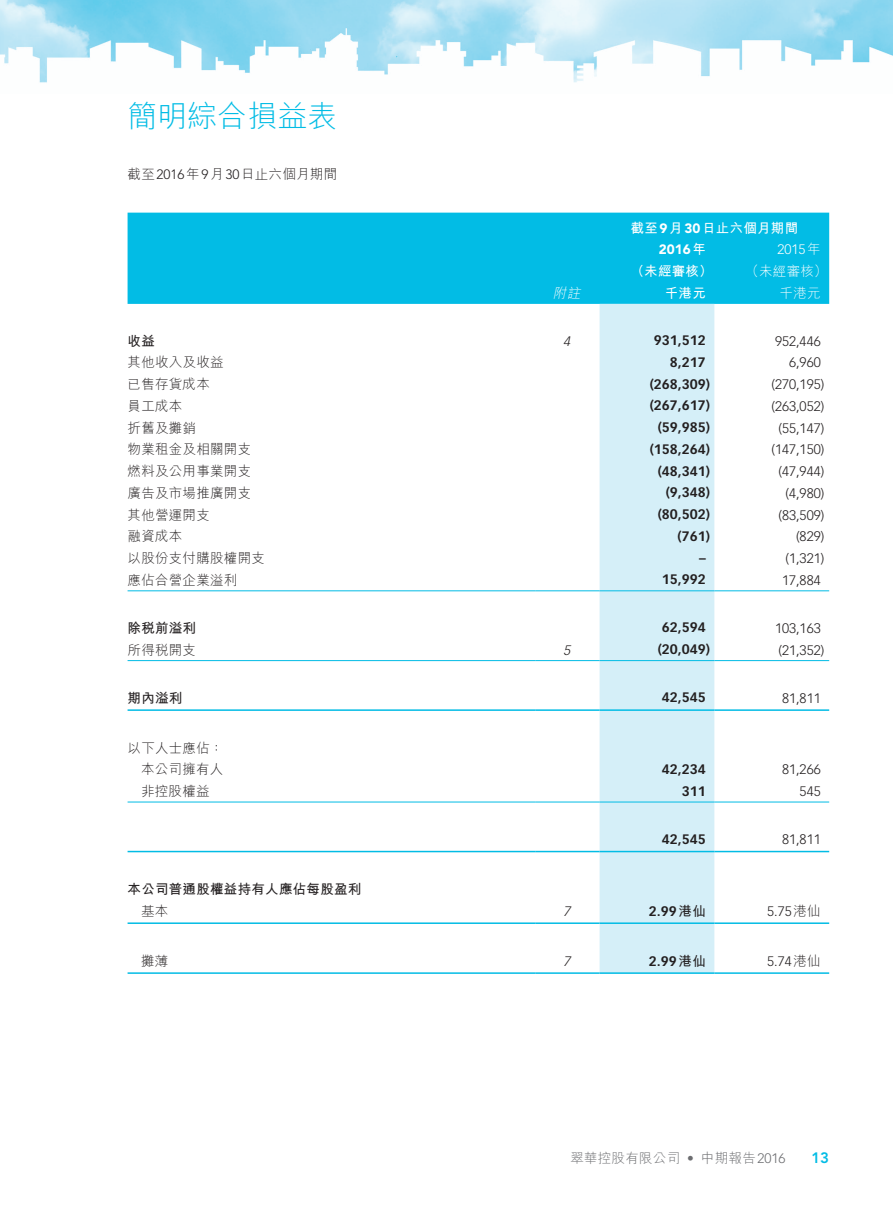
<style>
.page{position:relative;width:893px;height:1212px;background:#fff}
.page>*{position:absolute;margin:0;border:0;box-sizing:border-box;transform-origin:0 0}
.t1{font:300 30px "M Hei HK";color:#02bce5}
.t2{font:800 15px "Avenir LT Std";color:#02bce5}
._50_Table_txt{font:300 13.5px "Vectora LT Std";color:#231f20}
._50_Table_txt-2{font:700 13.5px "Vectora LT Std";color:#231f20}
._50_Table_txt-3{font:300 13.5px "M Hei HK";letter-spacing:.02em;color:#231f20}
._50_Table_txt-4{font:700 13.5px "M Hei HK";letter-spacing:.02em;color:#231f20}
._50_Table_txt-5{font:700 13.5px "M Hei HK";letter-spacing:.02em;color:#fff}
.t3{font:300 13.5px "M Hei HK";letter-spacing:.02em;color:#6c6d70}
._50_Table_txt-6{font:300 13.5px "M Hei HK";letter-spacing:.02em;color:#fff}
._50_Table_txt-7{font:900 13.5px "Avenir LT Std";color:#fff}
._50_Table_txt-8{font:300 13.5px "Vectora LT Std";color:#fff}
._50_Table_txt-9{font:italic 300 13.5px "Vectora LT Std";color:#231f20}
._50_Table_txt-10{font:italic 300 13.5px "M Hei HK";color:#fff}
.s1{font-family:"Avenir LT Std"}
.s2{font-family:"Avenir LT Std";font-weight:900}
.s3{font-family:"M Hei HK";font-weight:700}
.s4{font-family:"M Hei HK"}
.s5{font-family:"Vectora LT Std"}
</style>
<div class="page">
<img style="left:0;top:0;width:893px;height:83px">
<div style="left:128px;top:213px;width:701px;height:91px;background:#02bce5"></div>
<div style="left:600px;top:304px;width:114px;height:668px;background:#d5eff8"></div>
<hr style="left:128px;top:590px;width:408px;height:1px;background:#02bce5">
<hr style="left:536px;top:590px;width:64px;height:1px;background:#02bce5">
<hr style="left:600px;top:590px;width:114px;height:1px;background:#02bce5">
<hr style="left:714px;top:590px;width:115px;height:1px;background:#02bce5">
<hr style="left:128px;top:660px;width:408px;height:1px;background:#02bce5">
<hr style="left:536px;top:660px;width:64px;height:1px;background:#02bce5">
<hr style="left:600px;top:660px;width:114px;height:1px;background:#02bce5">
<hr style="left:714px;top:660px;width:115px;height:1px;background:#02bce5">
<hr style="left:128px;top:709px;width:408px;height:2px;background:#02bce5">
<hr style="left:536px;top:709px;width:64px;height:2px;background:#02bce5">
<hr style="left:600px;top:709px;width:114px;height:2px;background:#02bce5">
<hr style="left:714px;top:709px;width:115px;height:2px;background:#02bce5">
<hr style="left:128px;top:802px;width:408px;height:1px;background:#02bce5">
<hr style="left:536px;top:802px;width:64px;height:1px;background:#02bce5">
<hr style="left:600px;top:802px;width:114px;height:1px;background:#02bce5">
<hr style="left:714px;top:802px;width:115px;height:1px;background:#02bce5">
<hr style="left:128px;top:851px;width:408px;height:1px;background:#02bce5">
<hr style="left:536px;top:851px;width:64px;height:1px;background:#02bce5">
<hr style="left:600px;top:851px;width:114px;height:1px;background:#02bce5">
<hr style="left:714px;top:851px;width:115px;height:1px;background:#02bce5">
<hr style="left:128px;top:922px;width:408px;height:2px;background:#02bce5">
<hr style="left:536px;top:922px;width:64px;height:2px;background:#02bce5">
<hr style="left:600px;top:922px;width:114px;height:2px;background:#02bce5">
<hr style="left:714px;top:922px;width:115px;height:2px;background:#02bce5">
<hr style="left:128px;top:972px;width:408px;height:2px;background:#02bce5">
<hr style="left:536px;top:972px;width:64px;height:2px;background:#02bce5">
<hr style="left:600px;top:972px;width:114px;height:2px;background:#02bce5">
<hr style="left:714px;top:972px;width:115px;height:2px;background:#02bce5">
<p class="t1" style="left:128px;top:100px;width:211px">簡明綜合損益表</p>
<p class="_50_Table_txt-3" style="left:128px;top:167px;width:211px">截至<span class="s1">2016</span>年<span class="s1">9</span>月<span class="s1">30</span>日止六個月期間</p>
<p class="_50_Table_txt-5" style="left:631px;top:218px;width:169px">截至<span class="s2">9</span>月<span class="s2">30</span>日止六個月期間</p>
<p class="_50_Table_txt-7" style="left:659px;top:242px;width:49px">2016<span class="s3">年</span></p>
<p class="_50_Table_txt-8" style="left:777px;top:242px;width:45px">2015<span class="s4">年</span></p>
<p class="_50_Table_txt-5" style="left:631px;top:261px;width:83px">（未經審核）</p>
<p class="_50_Table_txt-6" style="left:746px;top:264px;width:83px">（未經審核）</p>
<p class="_50_Table_txt-10" style="left:553px;top:286px;width:32px">附註</p>
<p class="_50_Table_txt-5" style="left:665px;top:283px;width:43px">千港元</p>
<p class="_50_Table_txt-6" style="left:780px;top:286px;width:43px">千港元</p>
<p class="_50_Table_txt-4" style="left:128px;top:331px;width:29px">收益</p>
<p class="_50_Table_txt-9" style="left:563px;top:333px;width:12px">4</p>
<p class="_50_Table_txt-2" style="left:654px;top:332px;width:53px">931,512</p>
<p class="_50_Table_txt" style="left:775px;top:333px;width:47px">952,446</p>
<p class="_50_Table_txt-3" style="left:128px;top:356px;width:98px">其他收入及收益</p>
<p class="_50_Table_txt-2" style="left:670px;top:354px;width:37px">8,217</p>
<p class="_50_Table_txt" style="left:789px;top:355px;width:33px">6,960</p>
<p class="_50_Table_txt-3" style="left:128px;top:377px;width:84px">已售存貨成本</p>
<p class="_50_Table_txt-2" style="left:650px;top:376px;width:62px">(268,309)</p>
<p class="_50_Table_txt" style="left:771px;top:377px;width:54px">(270,195)</p>
<p class="_50_Table_txt-3" style="left:128px;top:399px;width:56px">員工成本</p>
<p class="_50_Table_txt-2" style="left:650px;top:397px;width:62px">(267,617)</p>
<p class="_50_Table_txt" style="left:771px;top:398px;width:54px">(263,052)</p>
<p class="_50_Table_txt-3" style="left:128px;top:421px;width:70px">折舊及攤銷</p>
<p class="_50_Table_txt-2" style="left:658px;top:419px;width:54px">(59,985)</p>
<p class="_50_Table_txt" style="left:779px;top:420px;width:47px">(55,147)</p>
<p class="_50_Table_txt-3" style="left:128px;top:443px;width:125px">物業租金及相關開支</p>
<p class="_50_Table_txt-2" style="left:650px;top:441px;width:62px">(158,264)</p>
<p class="_50_Table_txt" style="left:771px;top:442px;width:54px">(147,150)</p>
<p class="_50_Table_txt-3" style="left:128px;top:464px;width:125px">燃料及公用事業開支</p>
<p class="_50_Table_txt-2" style="left:658px;top:463px;width:54px">(48,341)</p>
<p class="_50_Table_txt" style="left:779px;top:464px;width:47px">(47,944)</p>
<p class="_50_Table_txt-3" style="left:128px;top:486px;width:125px">廣告及市場推廣開支</p>
<p class="_50_Table_txt-2" style="left:666px;top:484px;width:46px">(9,348)</p>
<p class="_50_Table_txt" style="left:786px;top:485px;width:40px">(4,980)</p>
<p class="_50_Table_txt-3" style="left:128px;top:508px;width:84px">其他營運開支</p>
<p class="_50_Table_txt-2" style="left:658px;top:506px;width:54px">(80,502)</p>
<p class="_50_Table_txt" style="left:779px;top:507px;width:47px">(83,509)</p>
<p class="_50_Table_txt-3" style="left:128px;top:530px;width:56px">融資成本</p>
<p class="_50_Table_txt-2" style="left:678px;top:528px;width:34px">(761)</p>
<p class="_50_Table_txt" style="left:796px;top:529px;width:30px">(829)</p>
<p class="_50_Table_txt-3" style="left:128px;top:551px;width:139px">以股份支付購股權開支</p>
<p class="_50_Table_txt-2" style="left:699px;top:550px;width:8px">–</p>
<p class="_50_Table_txt" style="left:786px;top:551px;width:40px">(1,321)</p>
<p class="_50_Table_txt-3" style="left:128px;top:573px;width:111px">應佔合營企業溢利</p>
<p class="_50_Table_txt-2" style="left:662px;top:571px;width:45px">15,992</p>
<p class="_50_Table_txt" style="left:782px;top:572px;width:40px">17,884</p>
<p class="_50_Table_txt-4" style="left:128px;top:618px;width:70px">除稅前溢利</p>
<p class="_50_Table_txt-2" style="left:662px;top:619px;width:45px">62,594</p>
<p class="_50_Table_txt" style="left:775px;top:620px;width:47px">103,163</p>
<p class="_50_Table_txt-3" style="left:128px;top:643px;width:70px">所得稅開支</p>
<p class="_50_Table_txt-9" style="left:563px;top:642px;width:12px">5</p>
<p class="_50_Table_txt-2" style="left:658px;top:641px;width:54px">(20,049)</p>
<p class="_50_Table_txt" style="left:779px;top:642px;width:47px">(21,352)</p>
<p class="_50_Table_txt-4" style="left:128px;top:688px;width:56px">期內溢利</p>
<p class="_50_Table_txt-2" style="left:662px;top:689px;width:45px">42,545</p>
<p class="_50_Table_txt" style="left:782px;top:690px;width:40px">81,811</p>
<p class="_50_Table_txt-3" style="left:128px;top:741px;width:97px">以下人士應佔：</p>
<p class="_50_Table_txt-3" style="left:141px;top:762px;width:84px">本公司擁有人</p>
<p class="_50_Table_txt-2" style="left:662px;top:761px;width:45px">42,234</p>
<p class="_50_Table_txt" style="left:782px;top:762px;width:40px">81,266</p>
<p class="_50_Table_txt-3" style="left:141px;top:784px;width:70px">非控股權益</p>
<p class="_50_Table_txt-2" style="left:682px;top:782px;width:25px">311</p>
<p class="_50_Table_txt" style="left:800px;top:783px;width:23px">545</p>
<p class="_50_Table_txt-2" style="left:662px;top:831px;width:45px">42,545</p>
<p class="_50_Table_txt" style="left:782px;top:831px;width:40px">81,811</p>
<p class="_50_Table_txt-4" style="left:128px;top:879px;width:235px">本公司普通股權益持有人應佔每股盈利</p>
<p class="_50_Table_txt-3" style="left:141px;top:904px;width:29px">基本</p>
<p class="_50_Table_txt-9" style="left:563px;top:903px;width:12px">7</p>
<p class="_50_Table_txt-2" style="left:649px;top:903px;width:58px">2.99<span class="s4">港仙</span></p>
<p class="_50_Table_txt" style="left:767px;top:903px;width:55px">5.75<span class="s4">港仙</span></p>
<p class="_50_Table_txt-3" style="left:141px;top:954px;width:29px">攤薄</p>
<p class="_50_Table_txt-9" style="left:563px;top:953px;width:12px">7</p>
<p class="_50_Table_txt-2" style="left:649px;top:953px;width:58px">2.99<span class="s4">港仙</span></p>
<p class="_50_Table_txt" style="left:767px;top:953px;width:55px">5.74<span class="s4">港仙</span></p>
<p class="t3" style="left:570px;top:1151px;width:217px">翠華控股有限公司 <span class="s5">•</span> 中期報告<span class="s5">2016</span></p>
<p class="t2" style="left:811px;top:1149px;width:19px">13</p>
</div>
